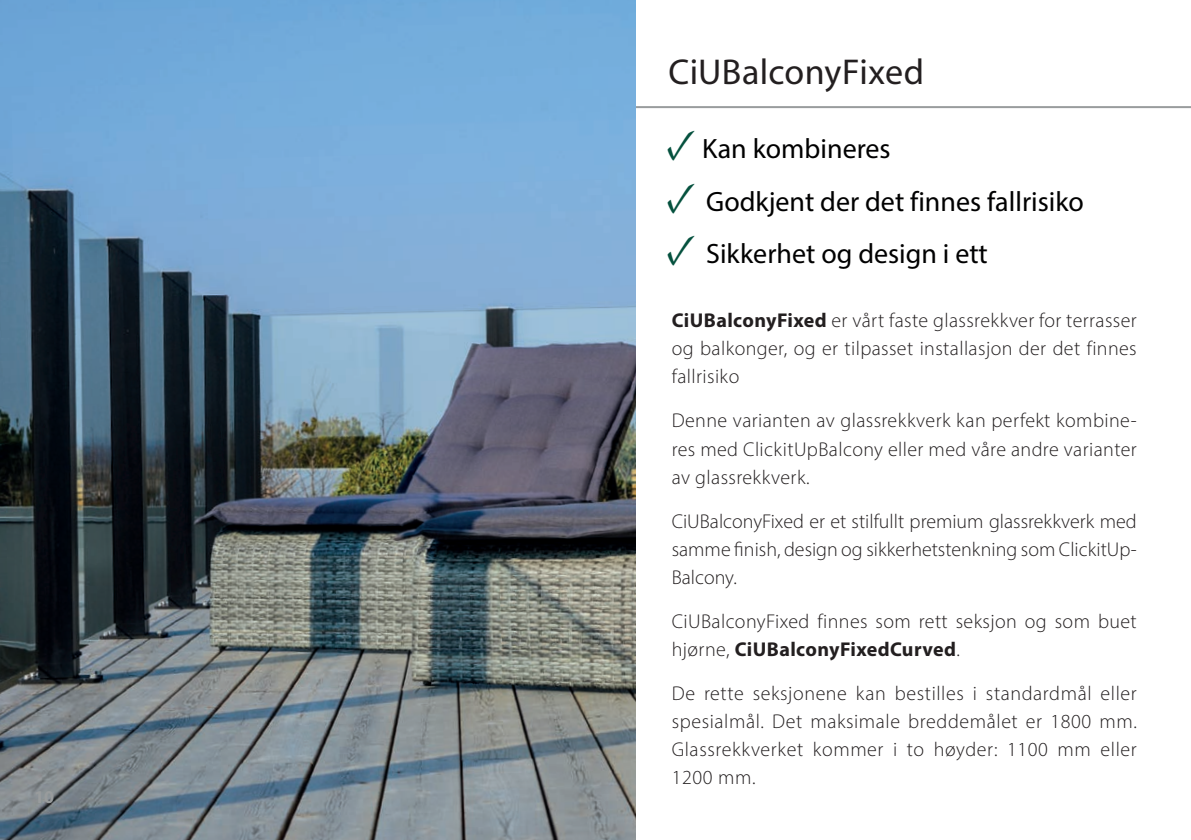
<style>
.page{position:relative;width:1191px;height:840px;background:#fff}
.page>*{position:absolute;margin:0;border:0;box-sizing:border-box;transform-origin:0 0}
.t1{font:36px "Myriad";letter-spacing:.01em;color:#231f20}
.t2{font:28px "Myriad Pro";color:#000001}
.t3{font:300 20px/28px "Myriad Pro";letter-spacing:.02em;color:#231f20;text-align:justify}
.t4{font:700 18px "Myriad";color:#999c9d}
.s1{font-family:"Minion Pro";font-size:44px;color:#05513e}
.s2{font-weight:700}
</style>
<div class="page">
<img style="left:0;top:0;width:635px;height:839px">
<hr style="left:636px;top:106px;width:555px;height:2px;background:#999c9d">
<p class="t4" style="left:34px;top:786px;width:21px">10</p>
<h1 class="t1" style="left:668px;top:54px;width:257px">CiUBalconyFixed</h1>
<h2 class="t2" style="left:666px;top:131px;width:226px"><span class="s1">✓</span> Kan kombineres</h2>
<h2 class="t2" style="left:666px;top:184px;width:419px"><span class="s1">✓</span> Godkjent der det finnes fallrisiko</h2>
<h2 class="t2" style="left:666px;top:237px;width:323px"><span class="s1">✓</span> Sikkerhet og design i ett</h2>
<p class="t3" style="left:671px;top:306px;width:466px"><span class="s2">CiUBalconyFixed</span> er vårt faste glassrekkver for terrasser og balkonger, og er tilpasset installasjon der det finnes fallrisiko</p>
<p class="t3" style="left:671px;top:406px;width:466px">Denne varianten av glassrekkverk kan perfekt kombine&shy;res med ClickitUpBalcony eller med våre andre varianter av glassrekkverk.</p>
<p class="t3" style="left:671px;top:506px;width:466px">CiUBalconyFixed er et stilfullt premium glassrekkverk med samme finish, design og sikkerhetstenkning som ClickitUp-Balcony.</p>
<p class="t3" style="left:671px;top:606px;width:466px">CiUBalconyFixed finnes som rett seksjon og som buet hjørne, <span class="s2">CiUBalconyFixedCurved</span>.</p>
<p class="t3" style="left:671px;top:678px;width:466px">De rette seksjonene kan bestilles i standardmål eller spesialmål. Det maksimale breddemålet er 1800 mm.<br>Glassrekkverket kommer i to høyder: 1100 mm eller 1200 mm.</p>
</div>
